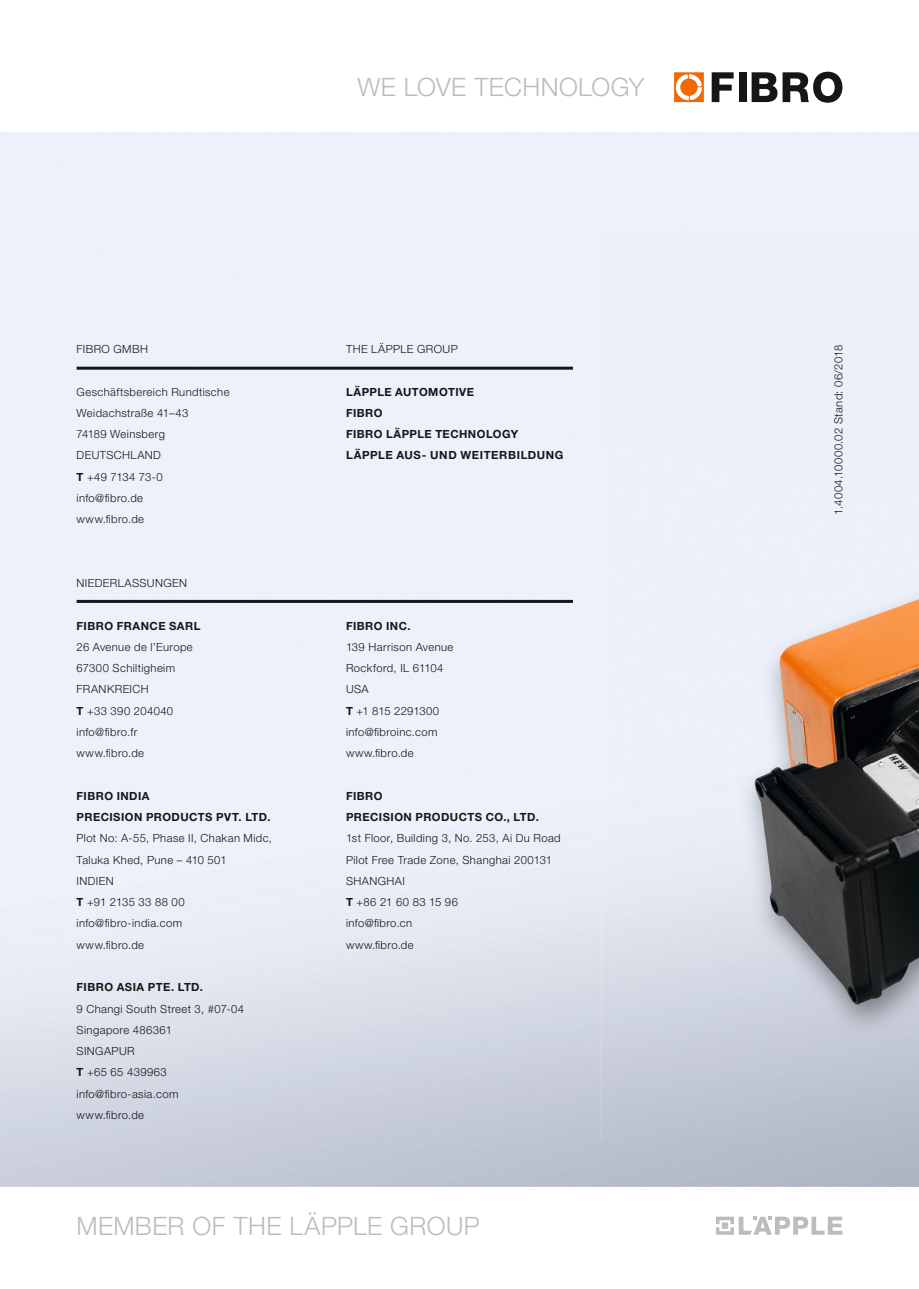
<style>
.page{position:relative;width:919px;height:1289px;background:#fff}
.page>*{position:absolute;margin:0;border:0;box-sizing:border-box;transform-origin:0 0}
.t1{font:300 25.35px "Helvetica Neue LT Pro";letter-spacing:.015em;color:#bbbcbc}
.t2{font:300 11.25px/21.3px "Helvetica Neue LT Pro";letter-spacing:.035em;color:#151616}
.t3{font:700 11.25px/21.1px "Helvetica Neue LT Pro";letter-spacing:.04em;color:#151616}
.s1{font-weight:700}
</style>
<div class="page">
<img style="left:0;top:132px;width:918px;height:1054px">
<div style="left:601px;top:232px;width:264px;height:213px;background:#ecf0fa"></div>
<div style="left:865px;top:232px;width:53px;height:252px;background:#ecf0fa"></div>
<img style="left:601px;top:445px;width:159px;height:693px">
<div style="left:760px;top:445px;width:106px;height:39px;background:#ecf0fa"></div>
<div style="left:760px;top:1089px;width:158px;height:49px;background:#b8bfcc"></div>
<img style="left:736px;top:484px;width:182px;height:605px">
<svg style="left:716px;top:1216px;width:126px;height:18px"></svg>
<hr style="left:77px;top:366px;width:496px;height:3px;background:#151616">
<hr style="left:77px;top:600px;width:496px;height:3px;background:#151616">
<svg style="left:711px;top:72px;width:22px;height:30px"></svg>
<div style="left:738px;top:72px;width:8px;height:30px;background:#151616"></div>
<svg style="left:751px;top:72px;width:91px;height:31px"></svg>
<svg style="left:674px;top:72px;width:29px;height:30px"></svg>
<h1 class="t1" style="left:357px;top:72px;width:288px">WE LOVE TECHNOLOGY</h1>
<p class="t2" style="left:77px;top:338px;width:73px">FIBRO GMBH</p>
<p class="t2" style="left:77px;top:381px;width:154px">Geschäftsbereich Rundtische<br>Weidachstraße 41–43<br>74189 Weinsberg<br>DEUTSCHLAND<br><span class="s1">T</span> +49 7134 73-0 info@fibro.de<br>www.fibro.de</p>
<p class="t2" style="left:77px;top:572px;width:112px">NIEDERLASSUNGEN</p>
<p class="t3" style="left:77px;top:614px;width:125px">FIBRO FRANCE SARL</p>
<p class="t2" style="left:77px;top:636px;width:118px">26 Avenue de l’Europe<br>67300 Schiltigheim<br>FRANKREICH<br><span class="s1">T</span> +33 390 204040 info@fibro.fr www.fibro.de</p>
<p class="t3" style="left:77px;top:784px;width:195px">FIBRO INDIA<br>PRECISION PRODUCTS PVT. LTD.</p>
<p class="t2" style="left:77px;top:827px;width:197px">Plot No: A-55, Phase II, Chakan Midc,<br>Taluka Khed, Pune – 410 501<br>INDIEN<br><span class="s1">T</span> +91 2135 33 88 00 info@fibro-india.com<br>www.fibro.de</p>
<p class="t3" style="left:77px;top:976px;width:128px">FIBRO ASIA PTE. LTD.</p>
<p class="t2" style="left:77px;top:997px;width:169px">9 Changi South Street 3, #07-04<br>Singapore 486361<br>SINGAPUR<br><span class="s1">T</span> +65 65 439963 info@fibro-asia.com www.fibro.de</p>
<p class="t2" style="left:346px;top:338px;width:113px">THE LÄPPLE GROUP</p>
<p class="t3" style="left:346px;top:381px;width:219px">LÄPPLE AUTOMOTIVE<br>FIBRO<br>FIBRO LÄPPLE TECHNOLOGY<br>LÄPPLE AUS- UND WEITERBILDUNG</p>
<p class="t3" style="left:346px;top:614px;width:66px">FIBRO INC.</p>
<p class="t2" style="left:346px;top:636px;width:109px">139 Harrison Avenue<br>Rockford, IL 61104<br>USA<br><span class="s1">T</span> +1 815 2291300 info@fibroinc.com www.fibro.de</p>
<p class="t3" style="left:346px;top:784px;width:194px">FIBRO<br>PRECISION PRODUCTS CO., LTD.</p>
<p class="t2" style="left:346px;top:827px;width:216px">1st Floor, Building 3, No. 253, Ai Du Road<br>Pilot Free Trade Zone, Shanghai 200131<br>SHANGHAI<br><span class="s1">T</span> +86 21 60 83 15 96<br>info@fibro.cn<br>www.fibro.de</p>
<h1 class="t1" style="left:77px;top:1210px;width:405px">MEMBER OF THE LÄPPLE GROUP</h1>
<p class="t2" style="left:827px;top:514px;width:171px;rotate:-90deg">1.4004.10000.02 Stand: 06/2018</p>
</div>
